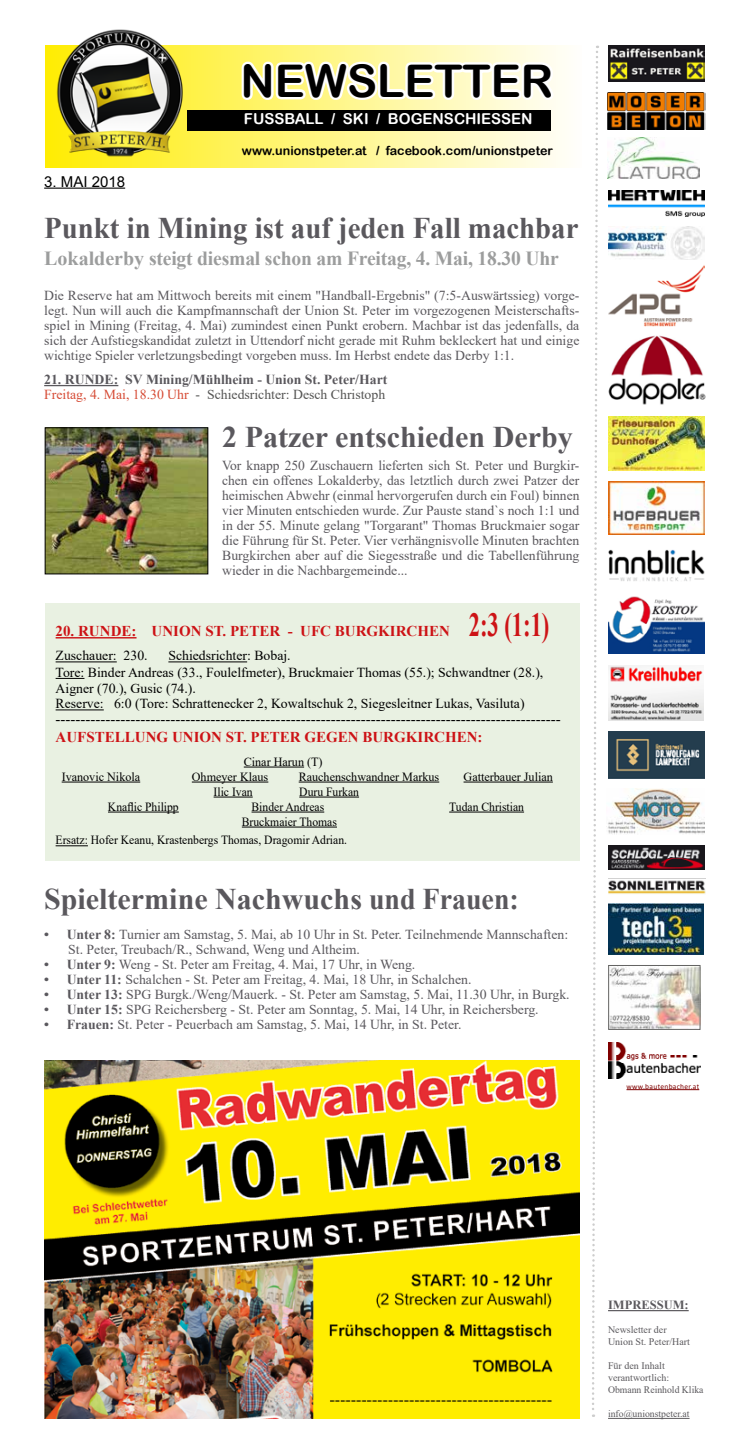
<style>
.page{position:relative;width:745px;height:1453px;background:#fff}
.page>*{position:absolute;margin:0;border:0;box-sizing:border-box;transform-origin:0 0}
.t1{font:45px "Arial Rounded MT Bold";color:#000}
.t2{font:700 33.75px "Times New Roman";color:#cd1316;scale:.67 1}
.t3{font:700 30px "Times New Roman";color:#5a585d}
.t4{font:700 30px "Times New Roman";color:#5a585d;scale:.96 1}
.t5{font:700 20px "Times New Roman";letter-spacing:-.01em;color:#9c9d9d}
.t6{font:15px "Times New Roman";color:#000}
.t7{font:700 15px "Times New Roman";color:#cd1316}
.t8{font:15px "Arial Rounded MT Bold";color:#fff}
.t9{font:15px "Arial";color:#000}
.t10{font:13.75px/15px "Times New Roman";color:#5a585d;text-align:justify}
.t11{font:13.75px/16.5px "Times New Roman";color:#000}
.t12{font:700 13.75px/15px "Times New Roman";color:#5a585d}
.t13{font:12.5px/18.8px "Times New Roman";color:#000;scale:.93 1}
.t14{font:12.5px "Times New Roman";color:#000}
.t15{font:12.5px "Arial Rounded MT Bold";color:#000}
.t16{font:700 12.5px "Times New Roman";color:#5b595d}
.t17{font:10px/12px "Times New Roman";color:#5b595d}
.t18{font:7.5px "Calibri";letter-spacing:.04em;color:#7f0000}
.s1{font-weight:400;color:#d64b35}
.s2{font-weight:400;color:#545453}
.s3{font-weight:700}
</style>
<div class="page">
<hr style="left:44px;top:188px;width:81px;height:1px;background:#000">
<hr style="left:44px;top:385px;width:74px;height:1px;background:#5a585d">
<svg style="left:592px;top:46px;width:7px;height:1371px"></svg>
<img style="left:608px;top:880px;width:97px;height:14px">
<img style="left:608px;top:335px;width:98px;height:70px">
<img style="left:608px;top:416px;width:95px;height:54px">
<img style="left:608px;top:481px;width:95px;height:54px">
<img style="left:608px;top:596px;width:95px;height:58px">
<img style="left:608px;top:666px;width:95px;height:54px">
<img style="left:608px;top:732px;width:95px;height:46px">
<img style="left:606px;top:788px;width:98px;height:46px">
<img style="left:608px;top:845px;width:95px;height:25px">
<img style="left:608px;top:903px;width:95px;height:51px">
<hr style="left:607px;top:1310px;width:81px;height:1px;background:#5b595d">
<hr style="left:607px;top:1418px;width:82px;height:1px;background:#5b595d">
<svg style="left:228px;top:45px;width:337px;height:122px;background:#f9f3a3"></svg>
<svg style="left:238px;top:53px;width:319px;height:55px"></svg>
<div style="left:187px;top:110px;width:363px;height:20px;background:#000"></div>
<img style="left:45px;top:29px;width:183px;height:139px">
<img style="left:608px;top:45px;width:95px;height:37px">
<img style="left:607px;top:92px;width:97px;height:37px">
<img style="left:608px;top:191px;width:95px;height:26px">
<img style="left:608px;top:227px;width:95px;height:33px">
<img style="left:607px;top:138px;width:92px;height:40px">
<img style="left:608px;top:266px;width:95px;height:60px">
<img style="left:608px;top:549px;width:95px;height:32px">
<img style="left:610px;top:967px;width:87px;height:60px">
<div style="left:608px;top:965px;width:91px;height:64px;border:1px solid #636362"></div>
<img style="left:608px;top:1042px;width:91px;height:36px">
<hr style="left:626px;top:1089px;width:72px;height:1px;background:#7f0000">
<img style="left:47px;top:430px;width:159px;height:142px">
<div style="left:45px;top:428px;width:163px;height:146px;border:1px solid #000"></div>
<div style="left:45px;top:603px;width:534px;height:258px;background:#e9f1e2"></div>
<hr style="left:56px;top:637px;width:80px;height:1px;background:#cd1316">
<hr style="left:56px;top:661px;width:61px;height:1px;background:#000">
<hr style="left:168px;top:661px;width:79px;height:1px;background:#000">
<svg style="left:56px;top:678px;width:28px;height:1px"></svg>
<hr style="left:56px;top:709px;width:48px;height:1px;background:#000">
<hr style="left:243px;top:767px;width:61px;height:1px;background:#000">
<hr style="left:62px;top:782px;width:78px;height:1px;background:#000">
<hr style="left:192px;top:782px;width:76px;height:1px;background:#000">
<hr style="left:298px;top:782px;width:141px;height:1px;background:#000">
<hr style="left:463px;top:782px;width:89px;height:1px;background:#000">
<hr style="left:213px;top:797px;width:39px;height:1px;background:#000">
<hr style="left:299px;top:797px;width:60px;height:1px;background:#000">
<hr style="left:108px;top:812px;width:71px;height:1px;background:#000">
<hr style="left:251px;top:812px;width:73px;height:1px;background:#000">
<hr style="left:449px;top:812px;width:74px;height:1px;background:#000">
<hr style="left:242px;top:827px;width:95px;height:1px;background:#000">
<hr style="left:56px;top:845px;width:32px;height:1px;background:#000">
<img style="left:44px;top:1060px;width:535px;height:358px">
<h1 class="t1" style="left:240px;top:54px;width:314px">NEWSLETTER</h1>
<p class="t8" style="left:244px;top:110px;width:290px">FUSSBALL / SKI / BOGENSCHIESSEN</p>
<p class="t15" style="left:242px;top:143px;width:312px">www.unionstpeter.at / facebook.com/unionstpeter</p>
<p class="t9" style="left:44px;top:171px;width:82px">3. MAI 2018</p>
<h3 class="t4" style="left:44px;top:206px;width:557px">Punkt in Mining ist auf jeden Fall machbar</h3>
<h3 class="t5" style="left:44px;top:244px;width:515px">Lokalderby steigt diesmal schon am Freitag, 4. Mai, 18.30 Uhr</h3>
<p class="t10" style="left:44px;top:288px;width:536px">Die Reserve hat am Mittwoch bereits mit einem "Handball-Ergebnis" (7:5-Auswärtssieg) vorge&shy;legt. Nun will auch die Kampfmannschaft der Union St. Peter im vorgezogenen Meisterschafts&shy;spiel in Mining (Freitag, 4. Mai) zumindest einen Punkt erobern. Machbar ist das jedenfalls, da sich der Aufstiegskandidat zuletzt in Uttendorf nicht gerade mit Ruhm bekleckert hat und einige wichtige Spieler verletzungsbedingt vorgeben muss. Im Herbst endete das Derby 1:1.</p>
<p class="t12" style="left:44px;top:372px;width:344px">21. RUNDE: SV Mining/Mühlheim - Union St. Peter/Hart<br><span class="s1">Freitag, 4. Mai, 18.30 Uhr</span> <span class="s2">- Schiedsrichter: Desch Christoph</span></p>
<h3 class="t3" style="left:222px;top:415px;width:352px">2 Patzer entschieden Derby</h3>
<p class="t10" style="left:222px;top:458px;width:358px">Vor knapp 250 Zuschauern lieferten sich St. Peter und Burgkir&shy;chen ein offenes Lokalderby, das letztlich durch zwei Patzer der heimischen Abwehr (einmal hervorgerufen durch ein Foul) binnen vier Minuten entschieden wurde. Zur Pauste stand`s noch 1:1 und in der 55. Minute gelang "Torgarant" Thomas Bruckmaier sogar die Führung für St. Peter. Vier verhängnisvolle Minuten brachten Burgkirchen aber auf die Siegesstraße und die Tabellenführung wieder in die Nachbargemeinde...</p>
<p class="t7" style="left:56px;top:620px;width:395px">20. RUNDE: UNION ST. PETER - UFC BURGKIRCHEN</p>
<h2 class="t2" style="left:468px;top:600px;width:122px">2:3 (1:1)</h2>
<p class="t11" style="left:56px;top:647px;width:489px;text-indent:113px">Schiedsrichter: Bobaj.<br>Tore: Binder Andreas (33., Foulelfmeter), Bruckmaier Thomas (55.); Schwandtner (28.),<br>Aigner (70.), Gusic (74.).</p>
<p class="t11" style="left:56px;top:695px;width:470px">Reserve: 6:0 (Tore: Schrattenecker 2, Kowaltschuk 2, Siegesleitner Lukas, Vasiluta)</p>
<p class="t6" style="left:56px;top:708px;width:506px">-----------------------------------------------------------------------------------------------------</p>
<p class="t7" style="left:56px;top:726px;width:428px">AUFSTELLUNG UNION ST. PETER GEGEN BURGKIRCHEN:</p>
<p class="t14" style="left:243px;top:753px;width:80px">Cinar Harun (T)</p>
<p class="t14" style="left:62px;top:768px;width:80px">Ivanovic Nikola</p>
<p class="t14" style="left:192px;top:768px;width:78px">Ohmeyer Klaus</p>
<p class="t14" style="left:298px;top:768px;width:142px">Rauchenschwandner Markus</p>
<p class="t14" style="left:463px;top:768px;width:91px">Gatterbauer Julian</p>
<p class="t13" style="left:213px;top:782px;width:44px">Ilic Ivan</p>
<p class="t13" style="left:299px;top:782px;width:66px">Duru Furkan</p>
<p class="t13" style="left:108px;top:797px;width:78px">Knaflic Philipp</p>
<p class="t13" style="left:251px;top:797px;width:80px">Binder Andreas</p>
<p class="t13" style="left:449px;top:797px;width:82px">Tudan Christian</p>
<p class="t13" style="left:56px;top:812px;width:315px;text-indent:186px">Bruckmaier Thomas<br>Ersatz: Hofer Keanu, Krastenbergs Thomas, Dragomir Adrian.</p>
<p class="t11" style="left:56px;top:647px;width:94px">Zuschauer: 230.</p>
<h3 class="t3" style="left:44px;top:877px;width:476px">Spieltermine Nachwuchs und Frauen:</h3>
<p class="t10" style="left:68px;top:926px;width:501px;text-indent:-24px"><span class="s3">• Unter 8:</span> Turnier am Samstag, 5. Mai, ab 10 Uhr in St. Peter. Teilnehmende Mannschaften:<br>St. Peter, Treubach/R., Schwand, Weng und Altheim.</p>
<p class="t10" style="left:44px;top:956px;width:372px"><span class="s3">• Unter 9:</span> Weng - St. Peter am Freitag, 4. Mai, 17 Uhr, in Weng.</p>
<p class="t10" style="left:44px;top:971px;width:428px"><span class="s3">• Unter 11:</span> Schalchen - St. Peter am Freitag, 4. Mai, 18 Uhr, in Schalchen.</p>
<p class="t10" style="left:44px;top:986px;width:526px"><span class="s3">• Unter 13:</span> SPG Burgk./Weng/Mauerk. - St. Peter am Samstag, 5. Mai, 11.30 Uhr, in Burgk.</p>
<p class="t10" style="left:44px;top:1001px;width:495px"><span class="s3">• Unter 15:</span> SPG Reichersberg - St. Peter am Sonntag, 5. Mai, 14 Uhr, in Reichersberg.</p>
<p class="t10" style="left:44px;top:1016px;width:418px"><span class="s3">• Frauen:</span> St. Peter - Peuerbach am Samstag, 5. Mai, 14 Uhr, in St. Peter.</p>
<p class="t18" style="left:626px;top:1081px;width:74px">www.bautenbacher.at</p>
<p class="t16" style="left:607px;top:1296px;width:82px">IMPRESSUM:</p>
<p class="t17" style="left:607px;top:1323px;width:83px">Newsletter der<br>Union St. Peter/Hart</p>
<p class="t17" style="left:607px;top:1359px;width:97px">Für den Inhalt verantwortlich:<br>Obmann Reinhold Klika</p>
<p class="t17" style="left:607px;top:1407px;width:83px">info@unionstpeter.at</p>
</div>
